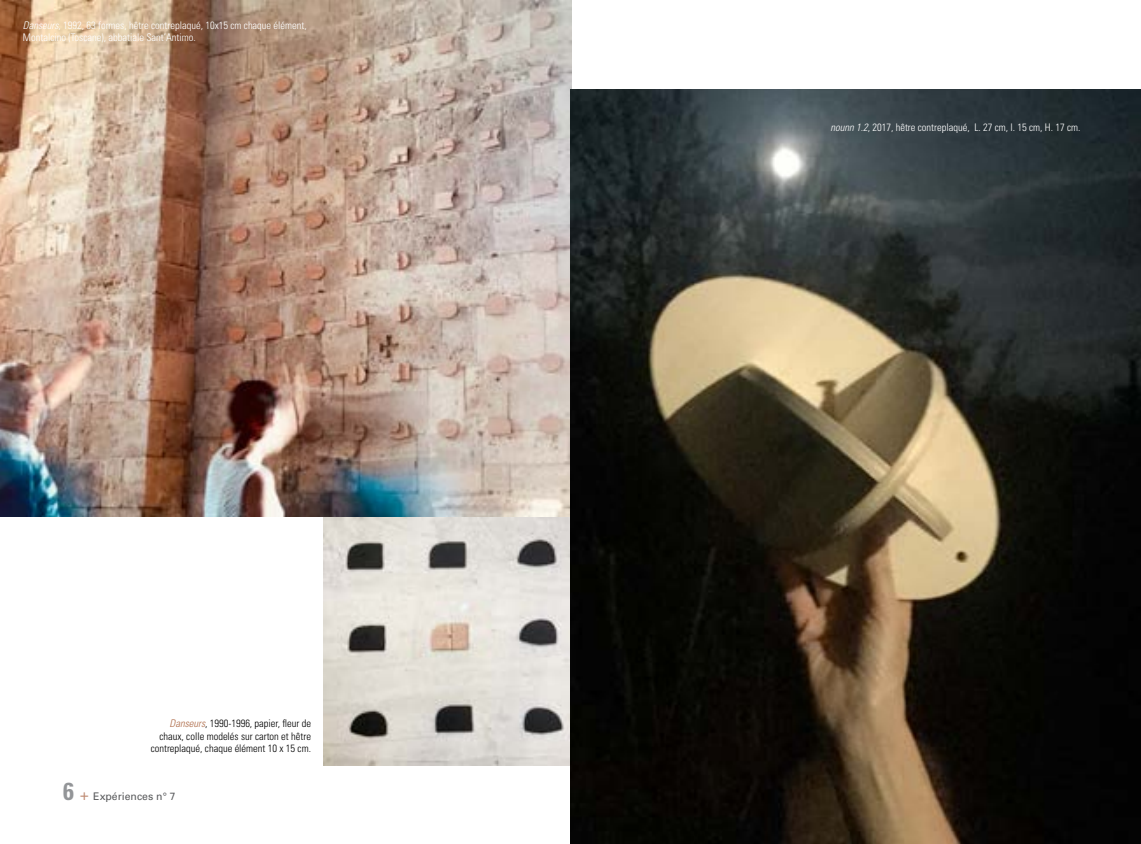
<style>
.page{position:relative;width:1141px;height:844px;background:#fff}
.page>*{position:absolute;margin:0;border:0;box-sizing:border-box;transform-origin:0 0}
.t1{font:300 condensed 10.5px/12.6px "Univers";color:#fff}
.t2{font:300 condensed 10.5px/12.6px "Univers";color:#000;text-align:right}
.t3{font:10.5px "Univers";color:#58595b}
.s1{font-style:italic}
.s2{font-style:italic;color:#ad6946}
.s3{font-weight:700;font-stretch:condensed;font-size:24.5px;color:#939598}
.s4{font-size:15.75px;color:#be8a72}
</style>
<div class="page">
<img style="left:0;top:0;width:572px;height:516px">
<img style="left:324px;top:517px;width:246px;height:248px">
<img style="left:570px;top:90px;width:571px;height:753px">
<p class="t1" style="left:23px;top:19px;width:285px"><span class="s1">Danseurs</span>, 1992, 63 formes, hêtre contreplaqué, 10x15 cm chaque élément,<br>Montalcino (Toscane), abbatiale Sant’Antimo.</p>
<p class="t2" style="left:151px;top:716px;width:162px"><span class="s2">Danseurs</span>, 1990-1996, papier, fleur de chaux, colle modelés sur carton et hêtre contreplaqué, chaque élément 10 x 15 cm.</p>
<p class="t3" style="left:63px;top:790px;width:114px"><span class="s3">6</span> <span class="s4">+</span> Expériences n° 7</p>
<p class="t1" style="left:830px;top:121px;width:252px"><span class="s1">nounn1.2</span>, 2017, hêtre contreplaqué, L. 27 cm, l. 15 cm, H. 17 cm.</p>
</div>
